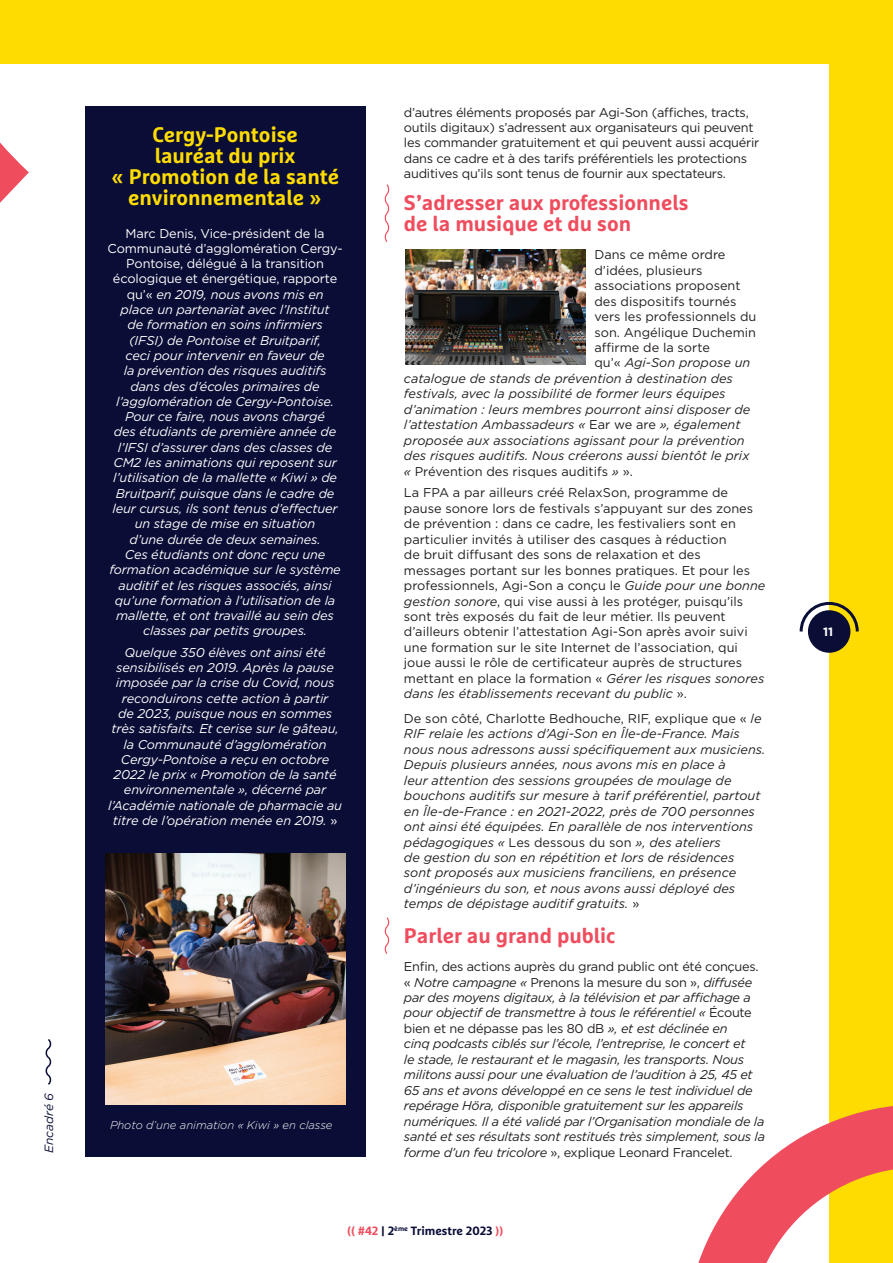
<style>
.page{position:relative;width:893px;height:1263px;background:#fff}
.page>*{position:absolute;margin:0;border:0;box-sizing:border-box;transform-origin:0 0}
.TXT_-_Titrage__Trait{font:700 21px/21.1px "Marselis Pro";color:#ef4d5e}
.TXT_-_Titrage{font:700 21px/21px "Marselis Pro";color:#ffdc01;text-align:center}
.t1{font:italic 12.75px/15.3px "Gotham";letter-spacing:-.01em;color:#fff;text-align:center}
.t2{font:italic 12.75px/15.5px "Gotham";color:#231f20}
.t3{font:12.75px/15.5px "Gotham";color:#231f20}
.t4{font:italic 12.75px/15.5px "Gotham";letter-spacing:-.02em;color:#231f20}
.t5{font:12.75px/15.5px "Gotham";letter-spacing:-.02em;color:#231f20}
.t6{font:700 12px "Marselis Pro";color:#0a0d36}
.t7{font:italic 12px "Gotham";color:#0a0d36}
.TITRE_H1{font:700 12px "Gotham";color:#fff}
.Légende{font:italic 300 11.25px "Gotham";color:#fff}
.s1{font-style:normal}
.s2{font-style:italic}
.s3{color:#ef4d5e}
</style>
<div class="page">
<div style="left:0;top:0;width:893px;height:64px;background:#ffdc01"></div>
<div style="left:829px;top:0;width:64px;height:1263px;background:#ffdc01"></div>
<svg style="left:384px;top:917px;width:6px;height:37px"></svg>
<div style="left:85px;top:106px;width:280px;height:1051px;background:#0a0d36"></div>
<img style="left:105px;top:853px;width:240px;height:251px">
<svg style="left:45px;top:1039px;width:7px;height:46px"></svg>
<svg style="left:698px;top:1106px;width:195px;height:157px"></svg>
<svg style="left:0;top:106px;width:586px;height:318px"></svg>
<div style="left:808px;top:610px;width:42px;height:43px;background:#0a0d36;border-radius:50%"></div>
<svg style="left:799px;top:601px;width:60px;height:33px"></svg>
<p class="t7" style="left:41px;top:1153px;width:62px;rotate:-90deg">Encadré 6</p>
<p class="TXT_-_Titrage" style="left:111px;top:124px;width:230px">Cergy-Pontoise<br>lauréat du prix<br>« Promotion de la santé environnementale »</p>
<p class="t1" style="left:108px;top:225px;width:237px"><span class="s1">Marc Denis, Vice-président de la Communauté d’agglomération Cergy-Pontoise, délégué à la transition écologique et énergétique, rapporte qu’«</span> en 2019, nous avons mis en<br>place un partenariat avec l’Institut<br>de formation en soins infirmiers<br>(IFSI) de Pontoise et Bruitparif,<br>ceci pour intervenir en faveur de<br>la prévention des risques auditifs dans des d’écoles primaires de l’agglomération de Cergy-Pontoise.<br>Pour ce faire, nous avons chargé<br>des étudiants de première année de l’IFSI d’assurer dans des classes de CM2 les animations qui reposent sur l’utilisation de la mallette « Kiwi » de Bruitparif, puisque dans le cadre de leur cursus, ils sont tenus d’effectuer un stage de mise en situation<br>d’une durée de deux semaines.<br>Ces étudiants ont donc reçu une formation académique sur le système auditif et les risques associés, ainsi qu’une formation à l’utilisation de la mallette, et ont travaillé au sein des classes par petits groupes.</p>
<p class="t1" style="left:108px;top:644px;width:235px">Quelque 350 élèves ont ainsi été sensibilisés en 2019. Après la pause imposée par la crise du Covid, nous reconduirons cette action à partir<br>de 2023, puisque nous en sommes très satisfaits. Et cerise sur le gâteau, la Communauté d’agglomération Cergy-Pontoise a reçu en octobre 2022 le prix « Promotion de la santé environnementale », décerné par l’Académie nationale de pharmacie au titre de l’opération menée en 2019. <span class="s1">»</span></p>
<p class="Légende" style="left:110px;top:1117px;width:224px">Photo d’une animation « Kiwi » en classe</p>
<p class="t5" style="left:404px;top:104px;width:357px">d’autres éléments proposés par Agi-Son (affiches, tracts, outils digitaux) s’adressent aux organisateurs qui peuvent les commander gratuitement et qui peuvent aussi acquérir dans ce cadre et à des tarifs préférentiels les protections auditives qu’ils sont tenus de fournir aux spectateurs.</p>
<p class="TXT_-_Titrage__Trait" style="left:404px;top:191px;width:286px">S’adresser aux professionnels de la musique et du son</p>
<p class="t3" style="left:594px;top:247px;width:133px">Dans ce même ordre</p>
<p class="t3" style="left:594px;top:262px;width:110px">d’idées, plusieurs</p>
<p class="t3" style="left:594px;top:278px;width:148px">associations proposent</p>
<p class="t3" style="left:594px;top:293px;width:144px">des dispositifs tournés</p>
<p class="t3" style="left:594px;top:309px;width:164px">vers les professionnels du</p>
<p class="t3" style="left:594px;top:324px;width:163px">son. Angélique Duchemin</p>
<p class="t3" style="left:594px;top:339px;width:117px">affirme de la sorte</p>
<p class="t2" style="left:594px;top:355px;width:157px"><span class="s1">qu’«</span> Agi-Son propose un</p>
<p class="t2" style="left:404px;top:370px;width:330px">catalogue de stands de prévention à destination des</p>
<p class="t2" style="left:404px;top:386px;width:323px">festivals, avec la possibilité de former leurs équipes</p>
<p class="t2" style="left:404px;top:401px;width:348px">d’animation : leurs membres pourront ainsi disposer de</p>
<p class="t2" style="left:404px;top:417px;width:338px">l’attestation Ambassadeurs « <span class="s1">Ear we are</span> », également</p>
<p class="t2" style="left:404px;top:432px;width:342px">proposée aux associations agissant pour la prévention</p>
<p class="t2" style="left:404px;top:448px;width:347px">des risques auditifs. Nous créerons aussi bientôt le prix</p>
<p class="t3" style="left:404px;top:463px;width:230px"><span class="s2">«</span> Prévention des risques auditifs <span class="s2">»</span> ».</p>
<p class="t3" style="left:404px;top:485px;width:363px">La FPA a par ailleurs créé RelaxSon, programme de pause sonore lors de festivals s’appuyant sur des zones de prévention : dans ce cadre, les festivaliers sont en particulier invités à utiliser des casques à réduction<br>de bruit diffusant des sons de relaxation et des messages portant sur les bonnes pratiques. Et pour les professionnels, Agi-Son a conçu le <span class="s2">Guide pour une bonne gestion sonore</span>, qui vise aussi à les protéger, puisqu’ils sont très exposés du fait de leur métier. Ils peuvent d’ailleurs obtenir l’attestation Agi-Son après avoir suivi une formation sur le site Internet de l’association, qui joue aussi le rôle de certificateur auprès de structures mettant en place la formation « <span class="s2">Gérer les risques sonores dans les établissements recevant du public</span> ».</p>
<p class="t2" style="left:404px;top:710px;width:363px"><span class="s1">De son côté, Charlotte Bedhouche, RIF, explique que «</span> le RIF relaie les actions d’Agi-Son en Île-de-France. Mais nous nous adressons aussi spécifiquement aux musiciens.<br>Depuis plusieurs années, nous avons mis en place à<br>leur attention des sessions groupées de moulage de bouchons auditifs sur mesure à tarif préférentiel, partout en Île-de-France : en 2021-2022, près de 700 personnes ont ainsi été équipées. En parallèle de nos interventions pédagogiques « <span class="s1">Les dessous du son</span> », des ateliers<br>de gestion du son en répétition et lors de résidences<br>sont proposés aux musiciens franciliens, en présence d’ingénieurs du son, et nous avons aussi déployé des temps de dépistage auditif gratuits. <span class="s1">»</span></p>
<p class="TXT_-_Titrage__Trait" style="left:404px;top:924px;width:213px">Parler au grand public</p>
<p class="t4" style="left:404px;top:958px;width:363px"><span class="s1">Enfin, des actions auprès du grand public ont été conçues. «</span> Notre campagne « <span class="s1">Prenons la mesure du son »,</span> diffusée par des moyens digitaux, à la télévision et par affichage a pour objectif de transmettre à tous le référentiel « <span class="s1">Écoute bien et ne dépasse pas les 80 dB</span> », et est déclinée en<br>cinq podcasts ciblés sur l’école, l’entreprise, le concert et<br>le stade, le restaurant et le magasin, les transports. Nous militons aussi pour une évaluation de l’audition à 25, 45 et 65 ans et avons développé en ce sens le test individuel de repérage Höra, disponible gratuitement sur les appareils numériques. Il a été validé par l’Organisation mondiale de la santé et ses résultats sont restitués très simplement, sous la forme d’un feu tricolore <span class="s1">», explique Leonard Francelet.</span></p>
<p class="t6" style="left:347px;top:1224px;width:158px"><span class="s3">(( #42</span> | 2<sup>ème</sup> Trimestre 2023 <span class="s3">))</span></p>
<p class="TITRE_H1" style="left:823px;top:624px;width:12px">11</p>
</div>
